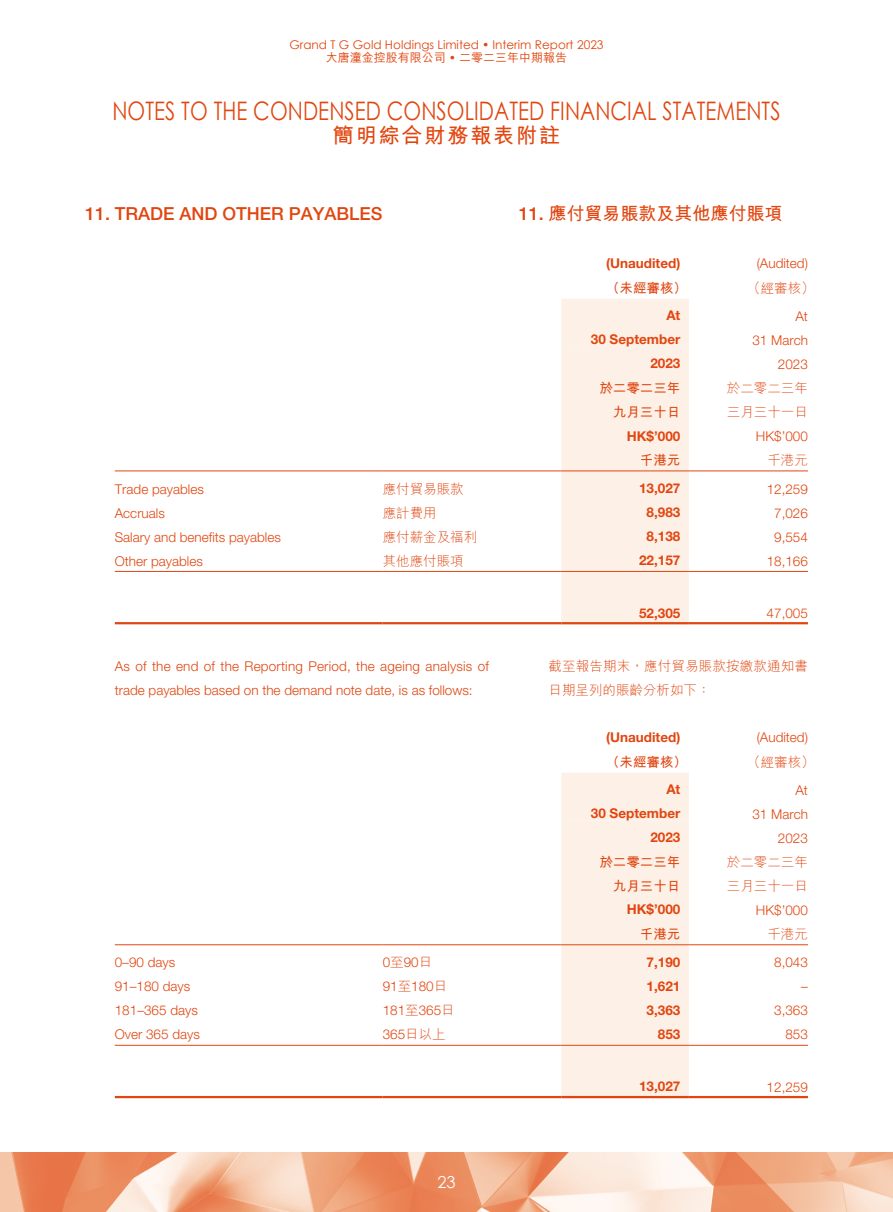
<style>
.page{position:relative;width:893px;height:1212px;background:#fff}
.page>*{position:absolute;margin:0;border:0;box-sizing:border-box;transform-origin:0 0}
.t1{font:25.5px "Century Gothic";letter-spacing:.005em;color:#e14610;scale:.8 1}
.t2{font:700 21px "M Hei HK";letter-spacing:.09em;color:#e14610}
.t3{font:500 18px "Helvetica Neue LT Std";color:#e14610}
.t4{font:700 18px "M Hei HK";color:#e14610}
.t5{font:16.5px "Century Gothic";color:#fff}
.t6{font:300 13.5px/24px "Helvetica Neue LT Std";color:#e14610}
.t7{font:700 13.5px "Helvetica Neue LT Std";color:#e14610}
.t8{font:300 13.5px/24px "M Hei HK";color:#e14610}
.t9{font:700 13.5px/24px "M Hei HK";color:#e14610;text-align:right}
.t10{font:12px "Century Gothic";color:#e14610}
.t11{font:500 12px "M Hei HK";color:#e14610}
.s1{font-family:"Century Gothic";font-weight:400}
.s2{font-family:"Helvetica Neue LT Std";font-weight:500}
.s3{font-family:"M Hei HK"}
</style>
<div class="page">
<img style="left:0;top:1152px;width:893px;height:60px">
<div style="left:561px;top:299px;width:128px;height:323px;background:#fdf0e7"></div>
<hr style="left:115px;top:470px;width:268px;height:1px;background:#e14610">
<hr style="left:383px;top:470px;width:178px;height:1px;background:#e14610">
<hr style="left:561px;top:470px;width:128px;height:1px;background:#e14610">
<hr style="left:689px;top:470px;width:119px;height:1px;background:#e14610">
<hr style="left:115px;top:571px;width:268px;height:1px;background:#e14610">
<hr style="left:383px;top:571px;width:178px;height:1px;background:#e14610">
<hr style="left:561px;top:571px;width:128px;height:1px;background:#e14610">
<hr style="left:689px;top:571px;width:119px;height:1px;background:#e14610">
<hr style="left:115px;top:622px;width:268px;height:2px;background:#e14610">
<hr style="left:383px;top:622px;width:178px;height:2px;background:#e14610">
<hr style="left:561px;top:622px;width:128px;height:2px;background:#e14610">
<hr style="left:689px;top:622px;width:119px;height:2px;background:#e14610">
<div style="left:561px;top:773px;width:128px;height:323px;background:#fdf0e7"></div>
<hr style="left:115px;top:944px;width:268px;height:1px;background:#e14610">
<hr style="left:383px;top:944px;width:178px;height:1px;background:#e14610">
<hr style="left:561px;top:944px;width:128px;height:1px;background:#e14610">
<hr style="left:689px;top:944px;width:119px;height:1px;background:#e14610">
<hr style="left:115px;top:1045px;width:268px;height:1px;background:#e14610">
<hr style="left:383px;top:1045px;width:178px;height:1px;background:#e14610">
<hr style="left:561px;top:1045px;width:128px;height:1px;background:#e14610">
<hr style="left:689px;top:1045px;width:119px;height:1px;background:#e14610">
<hr style="left:115px;top:1096px;width:268px;height:2px;background:#e14610">
<hr style="left:383px;top:1096px;width:178px;height:2px;background:#e14610">
<hr style="left:561px;top:1096px;width:128px;height:2px;background:#e14610">
<hr style="left:689px;top:1096px;width:119px;height:2px;background:#e14610">
<p class="t10" style="left:289px;top:36px;width:316px">Grand T G Gold Holdings Limited • Interim Report 2023</p>
<p class="t11" style="left:326px;top:49px;width:243px">大唐潼金控股有限公司 <span class="s1">•</span> 二零二三年中期報告</p>
<h1 class="t1" style="left:112px;top:93px;width:837px">NOTES TO THE CONDENSED CONSOLIDATED FINANCIAL STATEMENTS</h1>
<h2 class="t2" style="left:333px;top:120px;width:229px">簡明綜合財務報表附註</h2>
<h3 class="t3" style="left:85px;top:203px;width:299px">11. TRADE AND OTHER PAYABLES</h3>
<h3 class="t4" style="left:519px;top:200px;width:265px"><span class="s2">11.</span> 應付貿易賬款及其他應付賬項</h3>
<p class="t7" style="left:606px;top:255px;width:76px">(Unaudited)</p>
<p class="t6" style="left:757px;top:251px;width:53px">(Audited)</p>
<p class="t9" style="left:606px;top:275px;width:82px">（未經審核）</p>
<p class="t8" style="left:747px;top:276px;width:69px">（經審核）</p>
<p class="t7" style="left:666px;top:307px;width:15px">At</p>
<p class="t6" style="left:795px;top:304px;width:14px">At</p>
<p class="t7" style="left:591px;top:331px;width:91px">30 September</p>
<p class="t6" style="left:752px;top:328px;width:57px">31 March</p>
<p class="t7" style="left:650px;top:355px;width:32px">2023</p>
<p class="t6" style="left:778px;top:352px;width:32px">2023</p>
<p class="t9" style="left:599px;top:375px;width:82px">於二零二三年九月三十日</p>
<p class="t8" style="left:727px;top:376px;width:82px">於二零二三年三月三十一日</p>
<p class="t7" style="left:627px;top:427px;width:55px">HK$’000</p>
<p class="t6" style="left:756px;top:424px;width:54px">HK$’000</p>
<p class="t9" style="left:640px;top:447px;width:42px">千港元</p>
<p class="t8" style="left:767px;top:448px;width:42px">千港元</p>
<p class="t6" style="left:115px;top:476px;width:91px">Trade payables</p>
<p class="t8" style="left:383px;top:476px;width:82px">應付貿易賬款</p>
<p class="t7" style="left:639px;top:480px;width:43px">13,027</p>
<p class="t6" style="left:767px;top:476px;width:43px">12,259</p>
<p class="t6" style="left:115px;top:500px;width:52px">Accruals</p>
<p class="t8" style="left:383px;top:500px;width:55px">應計費用</p>
<p class="t7" style="left:647px;top:504px;width:35px">8,983</p>
<p class="t6" style="left:774px;top:500px;width:35px">7,026</p>
<p class="t6" style="left:115px;top:524px;width:168px">Salary and benefits payables</p>
<p class="t8" style="left:383px;top:524px;width:96px">應付薪金及福利</p>
<p class="t7" style="left:647px;top:528px;width:35px">8,138</p>
<p class="t6" style="left:774px;top:524px;width:35px">9,554</p>
<p class="t6" style="left:115px;top:548px;width:90px">Other payables</p>
<p class="t8" style="left:383px;top:548px;width:82px">其他應付賬項</p>
<p class="t7" style="left:639px;top:552px;width:43px">22,157</p>
<p class="t6" style="left:767px;top:548px;width:43px">18,166</p>
<p class="t7" style="left:639px;top:604px;width:43px">52,305</p>
<p class="t6" style="left:767px;top:601px;width:43px">47,005</p>
<p class="t6" style="left:115px;top:653px;width:376px">As of the end of the Reporting Period, the ageing analysis of trade payables based on the demand note date, is as follows:</p>
<p class="t8" style="left:549px;top:654px;width:261px">截至報告期末，應付貿易賬款按繳款通知書日期呈列的賬齡分析如下：</p>
<p class="t7" style="left:606px;top:729px;width:76px">(Unaudited)</p>
<p class="t6" style="left:757px;top:725px;width:53px">(Audited)</p>
<p class="t9" style="left:606px;top:748px;width:82px">（未經審核）</p>
<p class="t8" style="left:747px;top:749px;width:69px">（經審核）</p>
<p class="t7" style="left:666px;top:781px;width:15px">At</p>
<p class="t6" style="left:795px;top:778px;width:14px">At</p>
<p class="t7" style="left:591px;top:805px;width:91px">30 September</p>
<p class="t6" style="left:752px;top:802px;width:57px">31 March</p>
<p class="t7" style="left:650px;top:829px;width:32px">2023</p>
<p class="t6" style="left:778px;top:826px;width:32px">2023</p>
<p class="t9" style="left:599px;top:849px;width:82px">於二零二三年九月三十日</p>
<p class="t8" style="left:727px;top:850px;width:82px">於二零二三年三月三十一日</p>
<p class="t7" style="left:627px;top:901px;width:55px">HK$’000</p>
<p class="t6" style="left:756px;top:898px;width:54px">HK$’000</p>
<p class="t9" style="left:640px;top:921px;width:42px">千港元</p>
<p class="t8" style="left:767px;top:922px;width:42px">千港元</p>
<p class="t6" style="left:115px;top:950px;width:62px">0–90 days</p>
<p class="t6" style="left:383px;top:950px;width:51px">0<span class="s3">至</span>90<span class="s3">日</span></p>
<p class="t7" style="left:647px;top:954px;width:35px">7,190</p>
<p class="t6" style="left:774px;top:950px;width:35px">8,043</p>
<p class="t6" style="left:115px;top:974px;width:77px">91–180 days</p>
<p class="t6" style="left:383px;top:974px;width:66px">91<span class="s3">至</span>180<span class="s3">日</span></p>
<p class="t7" style="left:647px;top:978px;width:35px">1,621</p>
<p class="t6" style="left:801px;top:974px;width:8px">–</p>
<p class="t6" style="left:115px;top:998px;width:85px">181–365 days</p>
<p class="t6" style="left:383px;top:998px;width:74px">181<span class="s3">至</span>365<span class="s3">日</span></p>
<p class="t7" style="left:647px;top:1002px;width:35px">3,363</p>
<p class="t6" style="left:774px;top:998px;width:35px">3,363</p>
<p class="t6" style="left:115px;top:1022px;width:87px">Over 365 days</p>
<p class="t6" style="left:383px;top:1022px;width:65px">365<span class="s3">日以上</span></p>
<p class="t7" style="left:658px;top:1026px;width:24px">853</p>
<p class="t6" style="left:785px;top:1022px;width:24px">853</p>
<p class="t7" style="left:639px;top:1078px;width:43px">13,027</p>
<p class="t6" style="left:767px;top:1075px;width:43px">12,259</p>
<p class="t5" style="left:437px;top:1170px;width:20px">23</p>
</div>
